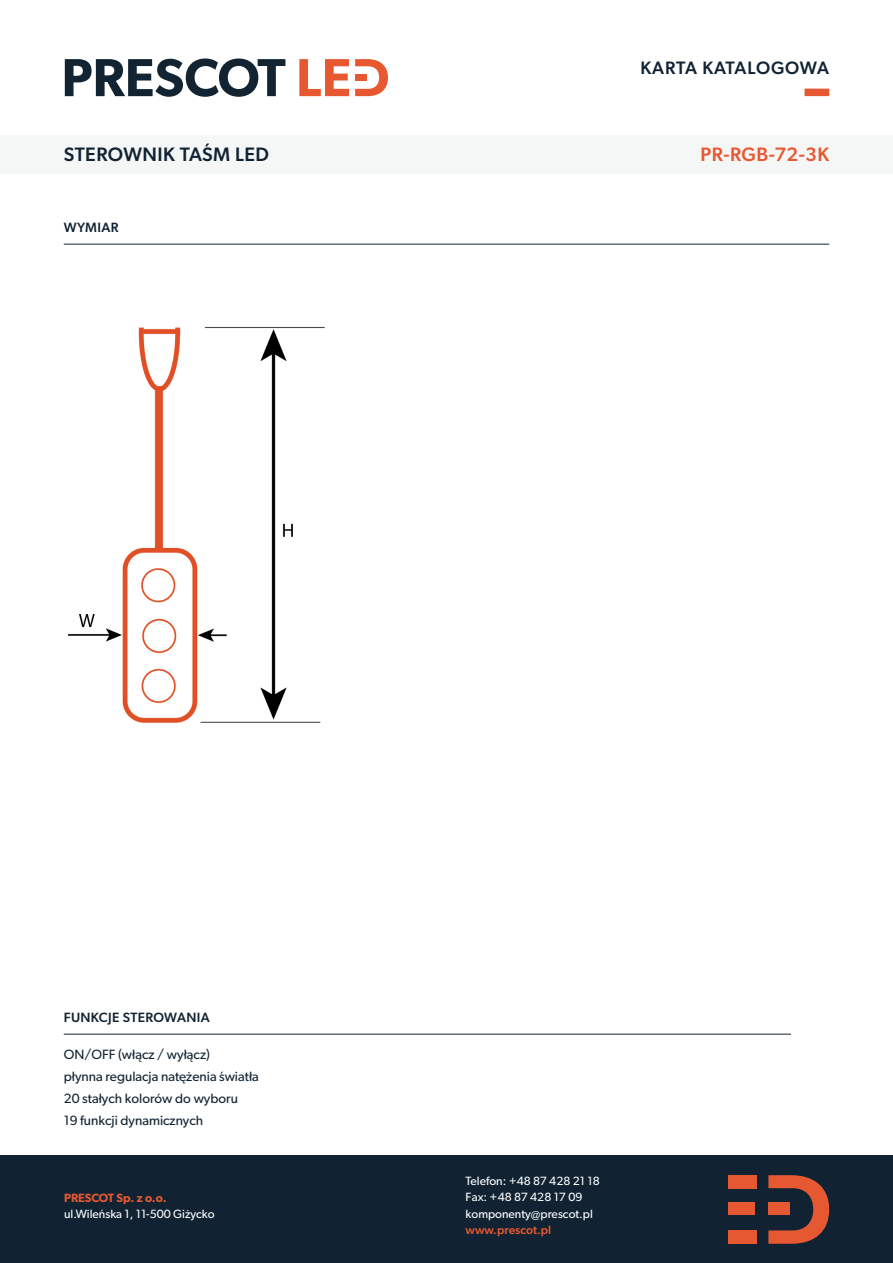
<style>
.page{position:relative;width:893px;height:1263px;background:#fff}
.page>*{position:absolute;margin:0;border:0;box-sizing:border-box;transform-origin:0 0}
.t1{font:500 19.5px "Gibson";letter-spacing:.025em;color:#112332}
.t2{font:500 19.5px "Gibson";letter-spacing:.025em;color:#e65831}
.t3{font:500 18px "Gibson";letter-spacing:.03em;color:#112332}
.t4{font:13.5px/22.2px "Gibson";color:#112332}
.t5{font:500 13.5px "Gibson";letter-spacing:.025em;color:#112332}
.t6{font:12px/16.5px "Gibson";color:#fff}
.t7{font:600 12px "Gibson";color:#e65831}
.t8{font:500 12px "Gibson";color:#e65831}
</style>
<div class="page">
<div style="left:0;top:1155px;width:893px;height:108px;background:#112332"></div>
<svg style="left:768px;top:1175px;width:61px;height:69px"></svg>
<div style="left:728px;top:1202px;width:26px;height:13px;background:#e65831"></div>
<div style="left:728px;top:1175px;width:29px;height:13px;background:#e65831"></div>
<div style="left:728px;top:1230px;width:29px;height:14px;background:#e65831"></div>
<svg style="left:65px;top:58px;width:220px;height:39px"></svg>
<svg style="left:299px;top:59px;width:50px;height:37px"></svg>
<svg style="left:355px;top:59px;width:33px;height:37px"></svg>
<div style="left:804px;top:89px;width:25px;height:7px;background:#e65831"></div>
<div style="left:0;top:135px;width:893px;height:39px;background:#f5f7f7"></div>
<hr style="left:64px;top:1034px;width:727px;height:1px;background:#112332">
<hr style="left:64px;top:244px;width:765px;height:1px;background:#112332">
<img style="left:68px;top:327px;width:256px;height:396px">
<h2 class="t3" style="left:641px;top:57px;width:190px">KARTA KATALOGOWA</h2>
<h1 class="t1" style="left:64px;top:143px;width:207px">STEROWNIK TAŚM LED</h1>
<h1 class="t2" style="left:700px;top:143px;width:130px">PR-RGB-72-3K</h1>
<p class="t5" style="left:64px;top:219px;width:56px">WYMIAR</p>
<p class="t5" style="left:64px;top:1009px;width:147px">FUNKCJE STEROWANIA</p>
<p class="t4" style="left:64px;top:1042px;width:197px">ON/OFF (włącz / wyłącz)<br>płynna regulacja natężenia światła<br>20 stałych kolorów do wyboru<br>19 funkcji dynamicznych</p>
<p class="t7" style="left:64px;top:1190px;width:104px">PRESCOT Sp. z o.o.</p>
<p class="t6" style="left:64px;top:1206px;width:152px">ul.Wileńska 1, 11-500 Giżycko</p>
<p class="t6" style="left:466px;top:1172px;width:136px">Telefon: +48 87 428 21 18<br>Fax: +48 87 428 17 09 komponenty@prescot.pl</p>
<p class="t8" style="left:466px;top:1223px;width:87px">www.prescot.pl</p>
</div>
